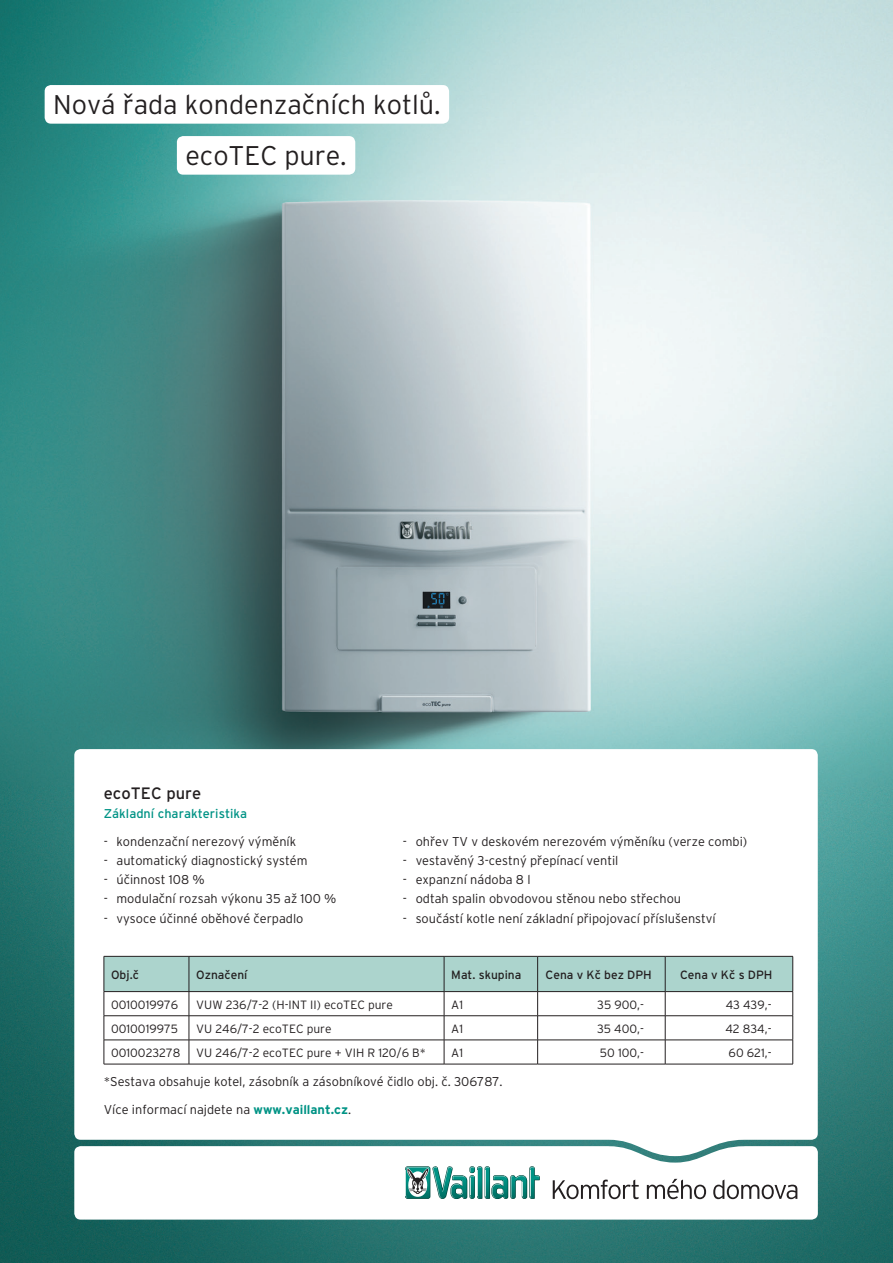
<style>
.page{position:relative;width:893px;height:1263px;background:#fff}
.page>*{position:absolute;margin:0;border:0;box-sizing:border-box;transform-origin:0 0}
.t1{font:300 27px/51px "Interstate CE";color:#231f20}
.t2{font:16.5px "Interstate CE";color:#231f20}
.t3{font:300 12.75px "Interstate CE";color:#231f20}
.subheadline_2014{font:12.75px "Interstate CE";color:#009385}
.tabulka_-_text{font:300 12px "Interstate CE";color:#231f20}
.tabulka_-_záhlaví{font:12px "Interstate CE";color:#231f20}
.s1{font-weight:700;color:#009385}
</style>
<div class="page">
<img style="left:0;top:0;width:893px;height:1263px">
<div style="left:45px;top:85px;width:404px;height:39px;background:#fff;border-radius:6px"></div>
<div style="left:177px;top:136px;width:178px;height:39px;background:#fff;border-radius:6px"></div>
<svg style="left:74px;top:1156px;width:744px;height:63px"></svg>
<svg style="left:74px;top:749px;width:744px;height:407px"></svg>
<svg style="left:104px;top:956px;width:689px;height:108px"></svg>
<hr style="left:104px;top:1064px;width:85px;height:1px;background:#231f20">
<hr style="left:189px;top:1064px;width:255px;height:1px;background:#231f20">
<hr style="left:444px;top:1064px;width:94px;height:1px;background:#231f20">
<hr style="left:538px;top:1064px;width:127px;height:1px;background:#231f20">
<hr style="left:665px;top:1064px;width:128px;height:1px;background:#231f20">
<svg style="left:405px;top:1166px;width:25px;height:33px"></svg>
<svg style="left:406px;top:1166px;width:134px;height:33px"></svg>
<svg style="left:553px;top:1179px;width:86px;height:20px"></svg>
<svg style="left:647px;top:1179px;width:59px;height:20px"></svg>
<svg style="left:713px;top:1179px;width:84px;height:20px"></svg>
<h1 class="t1" style="left:185px;top:78px;width:257px;text-indent:-132px">Nová řada kondenzačních kotlů. ecoTEC pure.</h1>
<p class="t2" style="left:104px;top:783px;width:99px">ecoTEC pure</p>
<p class="subheadline_2014" style="left:104px;top:806px;width:145px">Základní charakteristika</p>
<p class="t3" style="left:104px;top:833px;width:194px">- kondenzační nerezový výměník</p>
<p class="t3" style="left:104px;top:853px;width:205px">- automatický diagnostický systém</p>
<p class="t3" style="left:104px;top:872px;width:103px">- účinnost 108 %</p>
<p class="t3" style="left:104px;top:891px;width:234px">- modulační rozsah výkonu 35 až 100 %</p>
<p class="t3" style="left:104px;top:910px;width:201px">- vysoce účinné oběhové čerpadlo</p>
<p class="t3" style="left:403px;top:833px;width:346px">- ohřev TV v deskovém nerezovém výměníku (verze combi)</p>
<p class="t3" style="left:403px;top:853px;width:217px">- vestavěný 3-cestný přepínací ventil</p>
<p class="t3" style="left:403px;top:872px;width:129px">- expanzní nádoba 8 l</p>
<p class="t3" style="left:403px;top:891px;width:280px">- odtah spalin obvodovou stěnou nebo střechou</p>
<p class="t3" style="left:403px;top:910px;width:314px">- součástí kotle není základní připojovací příslušenství</p>
<p class="tabulka_-_záhlaví" style="left:111px;top:967px;width:29px">Obj.č</p>
<p class="tabulka_-_záhlaví" style="left:196px;top:967px;width:53px">Označení</p>
<p class="tabulka_-_záhlaví" style="left:451px;top:967px;width:72px">Mat. skupina</p>
<p class="tabulka_-_záhlaví" style="left:545px;top:967px;width:108px">Cena v Kč bez DPH</p>
<p class="tabulka_-_záhlaví" style="left:680px;top:967px;width:94px">Cena v Kč s DPH</p>
<p class="tabulka_-_text" style="left:111px;top:997px;width:69px">0010019976</p>
<p class="tabulka_-_text" style="left:196px;top:997px;width:198px">VUW 236/7-2 (H-INT II) ecoTEC pure</p>
<p class="tabulka_-_text" style="left:451px;top:997px;width:13px">A1</p>
<p class="tabulka_-_text" style="left:597px;top:997px;width:48px">35 900,-</p>
<p class="tabulka_-_text" style="left:726px;top:997px;width:47px">43 439,-</p>
<p class="tabulka_-_text" style="left:111px;top:1021px;width:68px">0010019975</p>
<p class="tabulka_-_text" style="left:196px;top:1021px;width:137px">VU 246/7-2 ecoTEC pure</p>
<p class="tabulka_-_text" style="left:451px;top:1021px;width:13px">A1</p>
<p class="tabulka_-_text" style="left:597px;top:1021px;width:48px">35 400,-</p>
<p class="tabulka_-_text" style="left:725px;top:1021px;width:48px">42 834,-</p>
<p class="tabulka_-_text" style="left:111px;top:1045px;width:71px">0010023278</p>
<p class="tabulka_-_text" style="left:196px;top:1045px;width:231px">VU 246/7-2 ecoTEC pure + VIH R 120/6 B*</p>
<p class="tabulka_-_text" style="left:451px;top:1045px;width:13px">A1</p>
<p class="tabulka_-_text" style="left:600px;top:1045px;width:45px">50 100,-</p>
<p class="tabulka_-_text" style="left:729px;top:1045px;width:44px">60 621,-</p>
<p class="t3" style="left:104px;top:1073px;width:400px">*Sestava obsahuje kotel, zásobník a zásobníkové čidlo obj. č. 306787.</p>
<p class="t3" style="left:104px;top:1101px;width:249px">Více informací najdete na <span class="s1">www.vaillant.cz</span>.</p>
</div>
